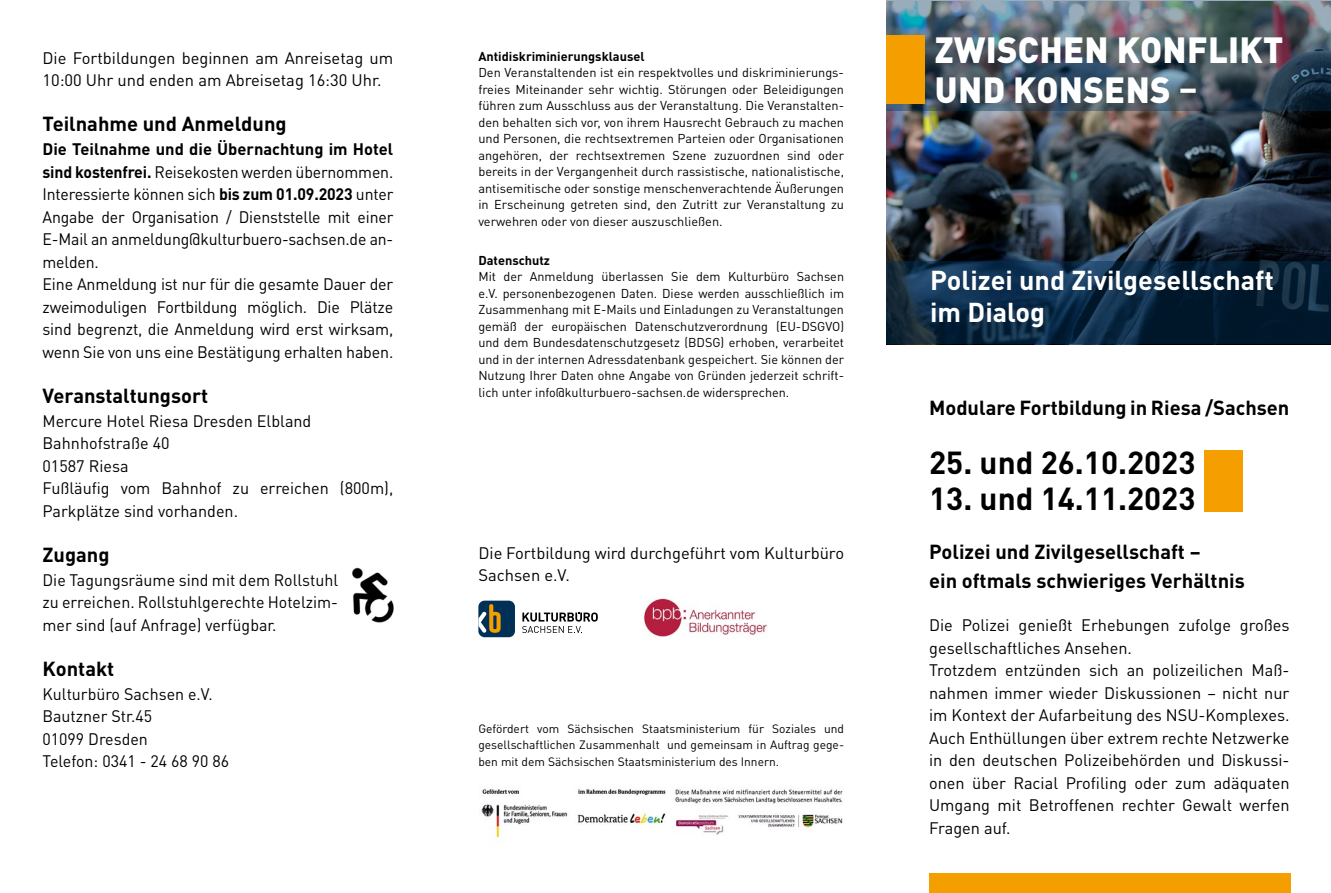
<style>
.page{position:relative;width:1331px;height:893px;background:#fff}
.page>*{position:absolute;margin:0;border:0;box-sizing:border-box;transform-origin:0 0}
.t1{font:900 36px/40.5px "DIN Pro";letter-spacing:.01em;color:#fff;scale:.96 1}
.t2{font:700 31.5px "DIN Pro";color:#000}
.t3{font:700 27px/31.5px "DIN Pro";color:#fff}
.t4{font:700 20.1px/28.5px "DIN Pro";color:#000}
.t5{font:16.5px/22.5px "DIN Pro";color:#000}
.t6{font:16.5px/22.5px "DIN Pro";color:#000;scale:.96 1}
.t7{font:12.75px/16.5px "DIN Pro";color:#000;text-align:justify}
.t8{font:700 12.75px "DIN Pro";color:#000}
.t9{font:12px/16.5px "DIN Pro";color:#000;text-align:justify}
.s1{font-weight:700}
.s2{font-weight:700;font-size:34.5px}
</style>
<div class="page">
<div style="left:929px;top:873px;width:361px;height:20px;background:#f49e00"></div>
<img style="left:887px;top:111px;width:444px;height:150px">
<svg style="left:887px;top:261px;width:444px;height:83px;background:#0b2840"></svg>
<img style="left:887px;top:0;width:444px;height:111px">
<div style="left:886px;top:35px;width:39px;height:68px;background:#f49e00"></div>
<div style="left:1204px;top:450px;width:39px;height:61px;background:#f49e00"></div>
<div style="left:478px;top:601px;width:37px;height:36px;background:#003056;border-radius:6px"></div>
<svg style="left:522px;top:612px;width:76px;height:21px"></svg>
<svg style="left:478px;top:604px;width:23px;height:29px"></svg>
<img style="left:643px;top:598px;width:124px;height:39px">
<img style="left:481px;top:789px;width:362px;height:50px">
<img style="left:352px;top:567px;width:42px;height:56px">
<p class="t5" style="left:43px;top:46px;width:352px">Die Fortbildungen beginnen am Anreisetag um<br>10:00 Uhr und enden am Abreisetag 16:30 Uhr.</p>
<h3 class="t4" style="left:43px;top:109px;width:246px">Teilnahme und Anmeldung</h3>
<p class="t6" style="left:43px;top:137px;width:367px"><span class="s1">Die Teilnahme und die Übernachtung im Hotel sind kostenfrei.</span> Reisekosten werden übernommen.<br>Interessierte können sich <span class="s1">bis zum 01.09.2023</span> unter Angabe der Organisation / Dienststelle mit einer E-Mail an anmeldung@kulturbuero-sachsen.de an&shy;melden.<br>Eine Anmeldung ist nur für die gesamte Dauer der zweimoduligen Fortbildung möglich. Die Plätze sind begrenzt, die Anmeldung wird erst wirksam, wenn Sie von uns eine Bestätigung erhalten haben.</p>
<h3 class="t4" style="left:43px;top:380px;width:167px">Veranstaltungsort</h3>
<p class="t5" style="left:43px;top:409px;width:352px">Mercure Hotel Riesa Dresden Elbland<br>Bahnhofstraße 40<br>01587 Riesa<br>Fußläufig vom Bahnhof zu erreichen (800m),<br>Parkplätze sind vorhanden.</p>
<h3 class="t4" style="left:43px;top:539px;width:69px">Zugang</h3>
<p class="t5" style="left:43px;top:568px;width:297px;text-align:justify">Die Tagungsräume sind mit dem Rollstuhl zu erreichen. Rollstuhlgerechte Hotelzim&shy;mer sind (auf Anfrage) verfügbar.</p>
<h3 class="t4" style="left:43px;top:653px;width:73px">Kontakt</h3>
<p class="t5" style="left:43px;top:682px;width:188px">Kulturbüro Sachsen e.V.<br>Bautzner Str.45<br>01099 Dresden<br>Telefon: 0341 - 24 68 90 86</p>
<p class="t8" style="left:478px;top:47px;width:168px">Antidiskriminierungsklausel</p>
<p class="t7" style="left:478px;top:64px;width:367px">Den Veranstaltenden ist ein respektvolles und diskriminierungs&shy;freies Miteinander sehr wichtig. Störungen oder Beleidigungen führen zum Ausschluss aus der Veranstaltung. Die Veranstalten&shy;den behalten sich vor, von ihrem Hausrecht Gebrauch zu machen und Personen, die rechtsextremen Parteien oder Organisationen angehören, der rechtsextremen Szene zuzuordnen sind oder bereits in der Vergangenheit durch rassistische, nationalistische, antisemitische oder sonstige menschenverachtende Äußerungen in Erscheinung getreten sind, den Zutritt zur Veranstaltung zu verwehren oder von dieser auszuschließen.</p>
<p class="t8" style="left:478px;top:251px;width:73px">Datenschutz</p>
<p class="t7" style="left:478px;top:268px;width:367px">Mit der Anmeldung überlassen Sie dem Kulturbüro Sachsen e.V. personenbezogenen Daten. Diese werden ausschließlich im Zusammenhang mit E-Mails und Einladungen zu Veranstaltungen gemäß der europäischen Datenschutzverordnung (EU-DSGVO) und dem Bundesdatenschutzgesetz (BDSG) erhoben, verarbeitet und in der internen Adressdatenbank gespeichert. Sie können der Nutzung Ihrer Daten ohne Angabe von Gründen jederzeit schrift&shy;lich unter info@kulturbuero-sachsen.de widersprechen.</p>
<p class="t5" style="left:478px;top:541px;width:367px">Die Fortbildung wird durchgeführt vom Kulturbüro<br>Sachsen e.V.</p>
<p class="t9" style="left:478px;top:720px;width:367px">Gefördert vom Sächsischen Staatsministerium für Soziales und gesellschaftlichen Zusammenhalt und gemeinsam in Auftrag gege&shy;ben mit dem Sächsischen Staatsministerium des Innern.</p>
<h1 class="t1" style="left:935px;top:28px;width:364px">ZWISCHEN KONFLIKT<br>UND KONSENS <span class="s2">–</span></h1>
<h3 class="t3" style="left:930px;top:264px;width:345px">Polizei und Zivilgesellschaft im Dialog</h3>
<h3 class="t4" style="left:929px;top:393px;width:362px">Modulare Fortbildung in Riesa /Sachsen</h3>
<h2 class="t2" style="left:929px;top:441px;width:268px">25. und 26.10.2023</h2>
<h2 class="t2" style="left:929px;top:477px;width:268px">13. und 14.11.2023</h2>
<h3 class="t4" style="left:929px;top:537px;width:317px">Polizei und Zivilgesellschaft –<br>ein oftmals schwieriges Verhältnis</h3>
<p class="t5" style="left:929px;top:613px;width:362px">Die Polizei genießt Erhebungen zufolge großes gesellschaftliches Ansehen.<br>Trotzdem entzünden sich an polizeilichen Maß&shy;nahmen immer wieder Diskussionen – nicht nur im Kontext der Aufarbeitung des NSU-Komplexes.<br>Auch Enthüllungen über extrem rechte Netzwerke in den deutschen Polizeibehörden und Diskussi&shy;onen über Racial Profiling oder zum adäquaten Umgang mit Betroffenen rechter Gewalt werfen Fragen auf.</p>
</div>
